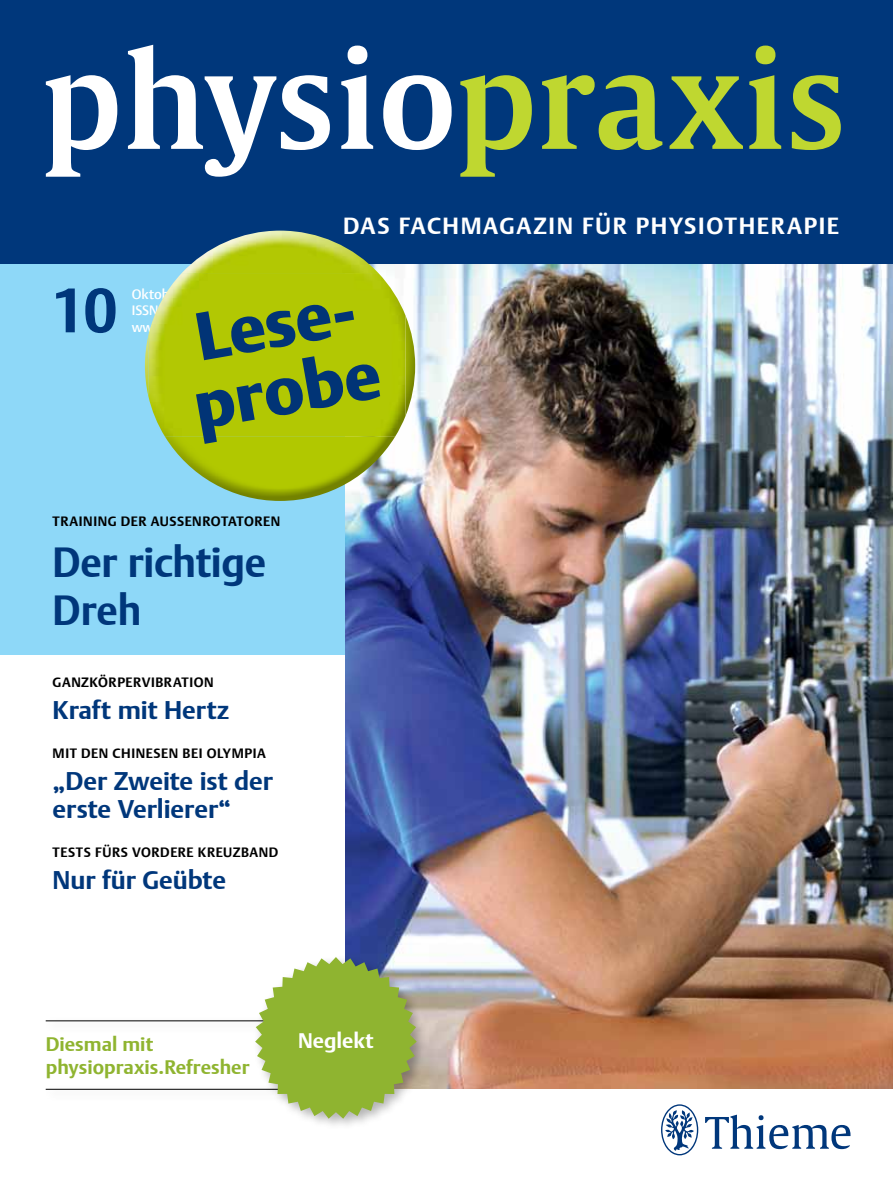
<style>
.page{position:relative;width:893px;height:1191px;background:#fff}
.page>*{position:absolute;margin:0;border:0;box-sizing:border-box;transform-origin:0 0}
.t1{font:600 132px "Thieme Gulliver 2011";letter-spacing:.01em;color:#fff}
.t2{font:700 61.5px "Thieme Argo 2011";color:#00377b}
.t3{font:700 42px/48px "Thieme Argo 2011";letter-spacing:-.005em;color:#00377b;scale:.95 1}
.t4{font:700 25.5px/28.5px "Thieme Argo 2011";letter-spacing:-.005em;color:#00377b}
.t5{font:700 23.25px "Thieme Argo 2011";letter-spacing:.07em;color:#fff}
.t6{font:700 21px "Thieme Argo 2011";color:#fff}
.t7{font:700 19.5px/22.5px "Thieme Argo 2011";letter-spacing:.005em;color:#8fb430}
.t8{font:700 13.5px "Thieme Argo 2011";letter-spacing:.04em;color:#000}
.s1{color:#bfd730}
</style>
<div class="page">
<div style="left:42px;top:1084px;width:286px;height:19px;background:#000;opacity:.3"></div>
<hr style="left:46px;top:1089px;width:269px;height:1px;background:#000">
<div style="left:42px;top:1015px;width:286px;height:19px;background:#000;opacity:.3"></div>
<hr style="left:46px;top:1020px;width:269px;height:1px;background:#000">
<div style="left:0;top:264px;width:893px;height:391px;background:#8ed8f8"></div>
<img style="left:345px;top:264px;width:548px;height:825px">
<div style="left:251px;top:953px;width:178px;height:178px;background:#000;opacity:.3"></div>
<svg style="left:255px;top:957px;width:162px;height:161px"></svg>
<div style="left:0;top:0;width:893px;height:264px;background:#00377b"></div>
<svg style="left:661px;top:1104px;width:37px;height:51px"></svg>
<svg style="left:705px;top:1114px;width:145px;height:35px"></svg>
<img style="left:145px;top:231px;width:233px;height:163px">
<img style="left:165px;top:316px;width:250px;height:185px">
<img style="left:148px;top:273px;width:258px;height:164px">
<svg style="left:196px;top:304px;width:184px;height:140px;background:#7c9b25"></svg>
<h1 class="t1" style="left:41px;top:-1px;width:806px">physio<span class="s1">praxis</span></h1>
<h2 class="t2" style="left:51px;top:269px;width:68px">10</h2>
<h3 class="t5" style="left:343px;top:210px;width:103px">DAS FACHM</h3>
<h3 class="t5" style="left:483px;top:210px;width:357px">AGAZIN FÜR PHYSIOTH ERAPIE</h3>
<p class="t8" style="left:53px;top:512px;width:229px">TRAINING DER AUSSENROTATOREN</p>
<h3 class="t3" style="left:53px;top:538px;width:226px">DER RICHTIGE<br>DREH</h3>
<p class="t8" style="left:53px;top:673px;width:163px">GANZKÖRPERVIBRATION</p>
<h3 class="t4" style="left:53px;top:695px;width:178px">KRAFT MIT HERTZ</h3>
<p class="t8" style="left:53px;top:744px;width:215px">MIT DEN CHINESEN BEI OLYMPIA</p>
<h3 class="t4" style="left:53px;top:766px;width:222px">„DER ZWEITE IST DER<br>ERSTE VERLIERER“</h3>
<p class="t8" style="left:53px;top:843px;width:24px">TESTS</p>
<p class="t8" style="left:95px;top:843px;width:183px">FÜRS VORD ERE KREUZBAND</p>
<h3 class="t4" style="left:53px;top:865px;width:175px">NUR FÜR GEÜBTE</h3>
<h3 class="t7" style="left:46px;top:1033px;width:205px">DIESMAL MIT<br>PHYSIOPRAXIS.REFRESHER</h3>
<h3 class="t6" style="left:298px;top:1026px;width:77px">NEGLEKT</h3>
</div>
